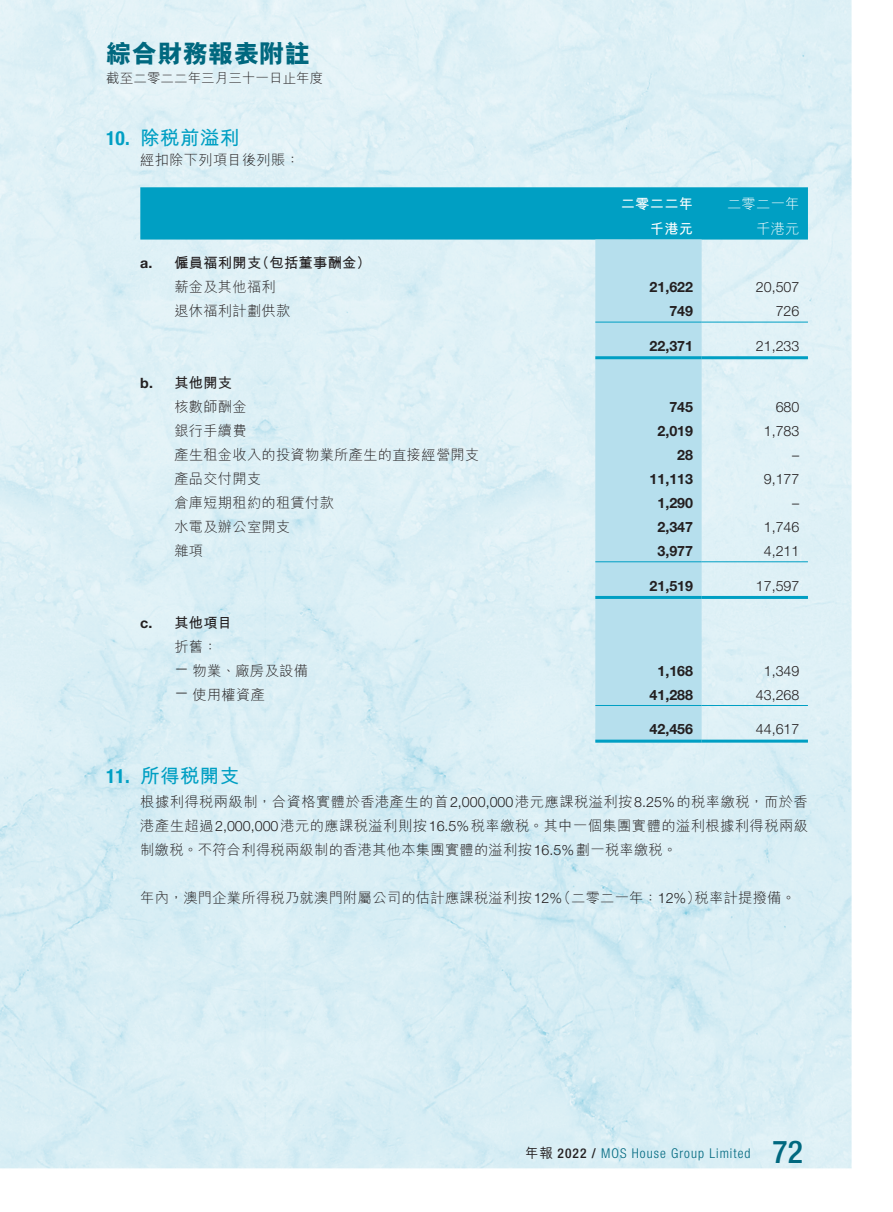
<style>
.page{position:relative;width:893px;height:1212px;background:#fff}
.page>*{position:absolute;margin:0;border:0;box-sizing:border-box;transform-origin:0 0}
.t1{font:500 condensed 31.5px "Helvetica Neue LT Std";color:#00687f}
.t2{font:800 25.5px "M Hei HK";color:#00687f}
._01_H1{font:700 19.5px "M Hei HK";letter-spacing:.02em;color:#009fc3}
._01_H1-2{font:700 condensed 19.5px "Helvetica Neue LT Std";color:#009fc3}
._00_txt{font:300 14.25px/24px "M Hei HK";letter-spacing:.02em;color:#231f20;text-align:justify}
._50_Table_txt{font:300 14.25px "M Hei HK";letter-spacing:.02em;color:#231f20}
._50_Table_txt-2{font:700 14.25px "Helvetica Neue LT Std";color:#231f20}
._50_Table_txt-3{font:300 14.25px "Helvetica Neue LT Std";color:#231f20}
._50_Table_txt-4{font:700 14.25px "M Hei HK";letter-spacing:.02em;color:#231f20}
._50_Table_txt-5{font:300 14.25px "M Hei HK";letter-spacing:.02em;color:#fff}
._50_Table_txt-6{font:700 14.25px "M Hei HK";letter-spacing:.02em;color:#fff}
.t3{font:300 condensed 13.5px "Helvetica Neue LT Std";letter-spacing:.075em;color:#00687f}
.t4{font:300 13.5px "M Hei HK";letter-spacing:.005em;color:#231f20}
.s1{font-family:"Helvetica Neue LT Std"}
.s2{font-family:"M Hei HK";font-weight:500;font-stretch:normal;color:#231f20}
.s3{font-weight:500;color:#231f20}
</style>
<div class="page">
<img style="left:0;top:0;width:852px;height:1169px">
<div style="left:140px;top:187px;width:668px;height:53px;background:#009fc3"></div>
<div style="left:595px;top:240px;width:107px;height:500px;background:#b6dfed"></div>
<hr style="left:595px;top:322px;width:107px;height:1px;background:#009fc3">
<hr style="left:702px;top:322px;width:106px;height:1px;background:#009fc3">
<hr style="left:595px;top:356px;width:107px;height:3px;background:#009fc3">
<hr style="left:702px;top:356px;width:106px;height:3px;background:#009fc3">
<hr style="left:595px;top:561px;width:107px;height:1px;background:#009fc3">
<hr style="left:702px;top:561px;width:106px;height:1px;background:#009fc3">
<hr style="left:595px;top:596px;width:107px;height:3px;background:#009fc3">
<hr style="left:702px;top:596px;width:106px;height:3px;background:#009fc3">
<hr style="left:595px;top:705px;width:107px;height:1px;background:#009fc3">
<hr style="left:702px;top:705px;width:106px;height:1px;background:#009fc3">
<hr style="left:595px;top:740px;width:107px;height:3px;background:#009fc3">
<hr style="left:702px;top:740px;width:106px;height:3px;background:#009fc3">
<h2 class="t2" style="left:106px;top:41px;width:205px">綜合財務報表附註</h2>
<p class="t4" style="left:106px;top:71px;width:219px">截至二零二二年三月三十一日止年度</p>
<p class="_01_H1-2" style="left:106px;top:126px;width:25px">10.</p>
<p class="_01_H1" style="left:140px;top:124px;width:101px">除稅前溢利</p>
<p class="_00_txt" style="left:140px;top:148px;width:161px">經扣除下列項目後列賬：</p>
<p class="_01_H1-2" style="left:106px;top:764px;width:25px">11.</p>
<p class="_50_Table_txt-2" style="left:140px;top:254px;width:14px">.a</p>
<p class="_50_Table_txt-4" style="left:255px;top:252px;width:117px">（包括董事酬金(</p>
<p class="_50_Table_txt-4" style="left:174px;top:252px;width:88px">僱員福利開支</p>
<p class="_50_Table_txt" style="left:174px;top:280px;width:103px">薪金及其他福利</p>
<p class="_50_Table_txt" style="left:174px;top:304px;width:117px">退休福利計劃供款</p>
<p class="_50_Table_txt-2" style="left:140px;top:374px;width:14px">b.</p>
<p class="_50_Table_txt-4" style="left:174px;top:372px;width:59px">其他開支</p>
<p class="_50_Table_txt" style="left:174px;top:399px;width:74px">核數師酬金</p>
<p class="_50_Table_txt" style="left:174px;top:423px;width:74px">銀行手續費</p>
<p class="_50_Table_txt" style="left:174px;top:447px;width:306px">產生租金收入的投資物業所產生的直接經營開支</p>
<p class="_50_Table_txt" style="left:174px;top:471px;width:88px">產品交付開支</p>
<p class="_50_Table_txt" style="left:174px;top:495px;width:161px">倉庫短期租約的租賃付款</p>
<p class="_50_Table_txt" style="left:174px;top:519px;width:117px">水電及辦公室開支</p>
<p class="_50_Table_txt" style="left:174px;top:543px;width:30px">雜項</p>
<p class="_50_Table_txt-2" style="left:140px;top:614px;width:14px">.c</p>
<p class="_50_Table_txt-4" style="left:174px;top:612px;width:59px">其他項目</p>
<p class="_50_Table_txt" style="left:174px;top:639px;width:45px">折舊：</p>
<p class="_50_Table_txt" style="left:193px;top:663px;width:117px">物業、廠房及設備</p>
<p class="_50_Table_txt-3" style="left:174px;top:659px;width:16px">—</p>
<p class="_50_Table_txt" style="left:193px;top:687px;width:74px">使用權資產</p>
<p class="_50_Table_txt-3" style="left:174px;top:683px;width:16px">—</p>
<p class="_01_H1" style="left:140px;top:762px;width:101px">所得稅開支</p>
<p class="_50_Table_txt-6" style="left:621px;top:194px;width:74px">二零二二年</p>
<p class="_50_Table_txt-5" style="left:727px;top:197px;width:74px">二零二一年</p>
<p class="_50_Table_txt-6" style="left:650px;top:218px;width:45px">千港元</p>
<p class="_50_Table_txt-5" style="left:756px;top:221px;width:45px">千港元</p>
<p class="_50_Table_txt-2" style="left:649px;top:278px;width:45px">21,622</p>
<p class="_50_Table_txt-3" style="left:756px;top:278px;width:45px">20,507</p>
<p class="_50_Table_txt-2" style="left:669px;top:302px;width:25px">749</p>
<p class="_50_Table_txt-3" style="left:776px;top:302px;width:25px">726</p>
<p class="_50_Table_txt-2" style="left:649px;top:337px;width:45px">22,371</p>
<p class="_50_Table_txt-3" style="left:756px;top:337px;width:45px">21,233</p>
<p class="_50_Table_txt-2" style="left:669px;top:398px;width:25px">745</p>
<p class="_50_Table_txt-3" style="left:776px;top:398px;width:25px">680</p>
<p class="_50_Table_txt-2" style="left:657px;top:422px;width:37px">2,019</p>
<p class="_50_Table_txt-3" style="left:764px;top:422px;width:37px">1,783</p>
<p class="_50_Table_txt-2" style="left:677px;top:446px;width:17px">28</p>
<p class="_50_Table_txt-3" style="left:792px;top:446px;width:9px">–</p>
<p class="_50_Table_txt-2" style="left:649px;top:470px;width:45px">11,113</p>
<p class="_50_Table_txt-3" style="left:764px;top:470px;width:37px">9,177</p>
<p class="_50_Table_txt-2" style="left:657px;top:494px;width:37px">1,290</p>
<p class="_50_Table_txt-3" style="left:792px;top:494px;width:9px">–</p>
<p class="_50_Table_txt-2" style="left:657px;top:518px;width:37px">2,347</p>
<p class="_50_Table_txt-3" style="left:764px;top:518px;width:37px">1,746</p>
<p class="_50_Table_txt-2" style="left:657px;top:542px;width:37px">3,977</p>
<p class="_50_Table_txt-3" style="left:764px;top:542px;width:37px">4,211</p>
<p class="_50_Table_txt-2" style="left:649px;top:577px;width:45px">21,519</p>
<p class="_50_Table_txt-3" style="left:756px;top:577px;width:45px">17,597</p>
<p class="_50_Table_txt-2" style="left:657px;top:662px;width:37px">1,168</p>
<p class="_50_Table_txt-3" style="left:764px;top:662px;width:37px">1,349</p>
<p class="_50_Table_txt-2" style="left:649px;top:686px;width:45px">41,288</p>
<p class="_50_Table_txt-3" style="left:756px;top:686px;width:45px">43,268</p>
<p class="_50_Table_txt-2" style="left:649px;top:720px;width:45px">42,456</p>
<p class="_50_Table_txt-3" style="left:756px;top:721px;width:45px">44,617</p>
<p class="_00_txt" style="left:140px;top:790px;width:669px">根據利得稅兩級制，合資格實體於香港產生的首<span class="s1">2,000,000</span>港元應課稅溢利按<span class="s1">8.25%</span>的稅率繳稅，而於香港產生超過<span class="s1">2,000,000</span>港元的應課稅溢利則按<span class="s1">16.5%</span>稅率繳稅。其中一個集團實體的溢利根據利得稅兩級制繳稅。不符合利得稅兩級制的香港其他本集團實體的溢利按<span class="s1">16.5%</span>劃一稅率繳稅。</p>
<p class="_00_txt" style="left:695px;top:886px;width:103px">稅率計提撥備。</p>
<p class="_00_txt" style="left:557px;top:886px;width:145px">（二零二一年：<span class="s1">12%</span>）</p>
<p class="_00_txt" style="left:140px;top:886px;width:423px">年內，澳門企業所得稅乃就澳門附屬公司的估計應課稅溢利按<span class="s1">12%</span></p>
<p class="t3" style="left:525px;top:1145px;width:227px"><span class="s2">年報</span> <span class="s3">2022 /</span> MOS House Group Limited</p>
<h1 class="t1" style="left:773px;top:1133px;width:32px">72</h1>
</div>
